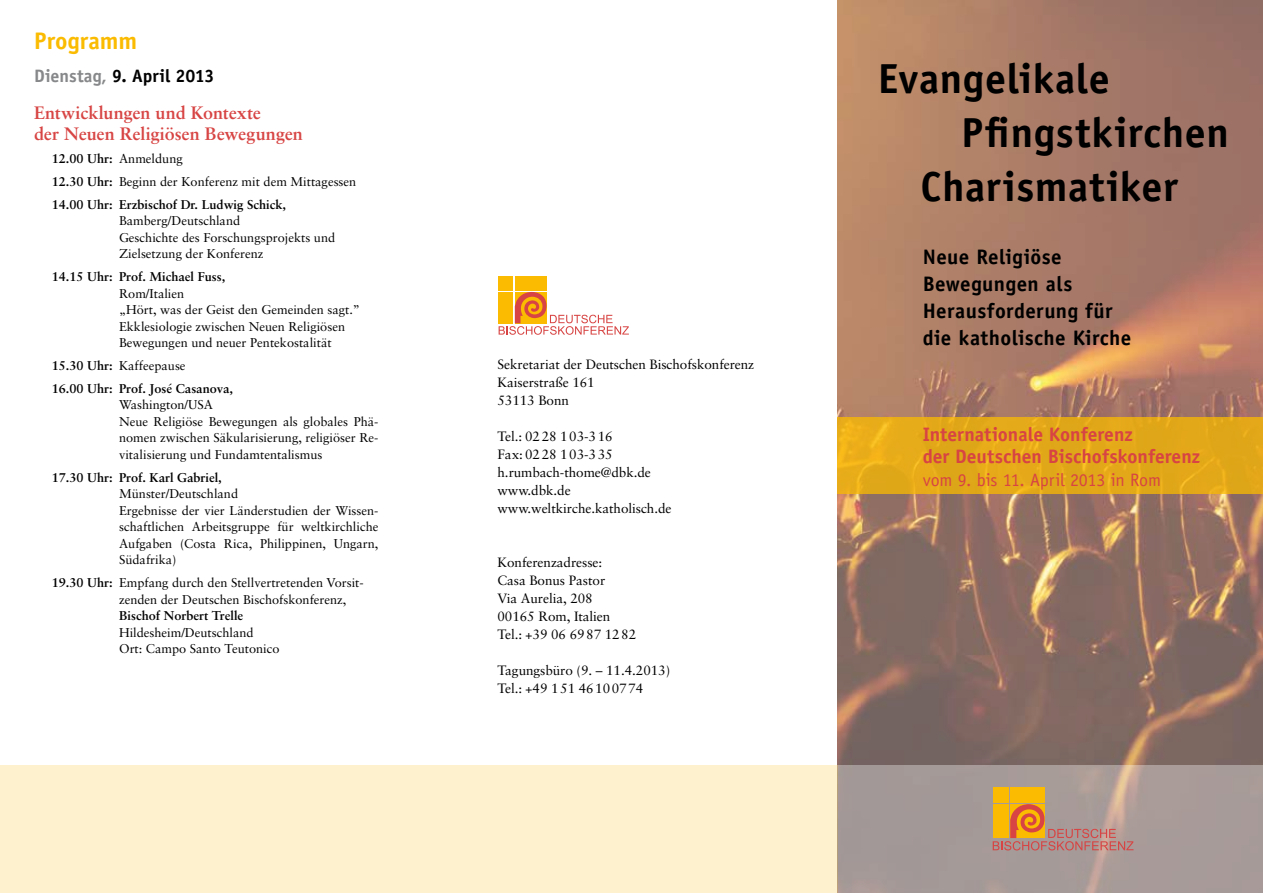
<style>
.page{position:relative;width:1263px;height:893px;background:#fff}
.page>*{position:absolute;margin:0;border:0;box-sizing:border-box;transform-origin:0 0}
.t1{font:700 42px "Officina Sans";letter-spacing:.015em;color:#000}
.t2{font:700 24px "Officina Sans";letter-spacing:.005em;color:#fabb00}
.t3{font:700 21px/27px "Officina Sans";letter-spacing:.015em;color:#000}
.t4{font:700 19.5px/22.5px "Officina Sans";color:#d74443}
.t5{font:700 18px/21px "Sabon CE";color:#d74443}
.t6{font:18px "Officina Sans";letter-spacing:-.01em;color:#d74443}
.t7{font:700 18px "Officina Sans";color:#000}
.t8{font:13.5px/18px "Sabon CE";letter-spacing:-.005em;color:#000}
.t9{font:12.75px/16.5px "Sabon CE";color:#000}
.t10{font:700 12.75px/22.8px "Sabon CE";color:#000}
.s1{color:#87888a}
.s2{font-weight:400}
.s3{font-weight:700}
</style>
<div class="page">
<svg style="left:838px;top:0;width:425px;height:765px"></svg>
<div style="left:838px;top:765px;width:425px;height:128px;background:#a69a98"></div>
<div style="left:0;top:765px;width:838px;height:128px;background:#fef1cd"></div>
<svg style="left:838px;top:417px;width:425px;height:77px;fill:#e3a819"></svg>
<div style="left:499px;top:276px;width:14px;height:14px;background:#fabb00"></div>
<div style="left:515px;top:276px;width:31px;height:14px;background:#fabb00"></div>
<svg style="left:499px;top:292px;width:130px;height:43px"></svg>
<div style="left:993px;top:787px;width:16px;height:15px;background:#fabb00"></div>
<div style="left:1010px;top:787px;width:34px;height:15px;background:#fabb00"></div>
<svg style="left:993px;top:804px;width:140px;height:46px"></svg>
<h2 class="t2" style="left:34px;top:26px;width:105px">Programm</h2>
<h3 class="t7" style="left:34px;top:64px;width:182px"><span class="s1">Dienstag,</span> 9. April 2013</h3>
<h3 class="t5" style="left:34px;top:102px;width:270px">Entwicklungen und Kontexte<br>der Neuen Religiösen Bewegungen</h3>
<p class="t10" style="left:52px;top:147px;width:306px">12.00 Uhr: <span class="s2">Anmeldung<br></span>12.30 Uhr: <span class="s2">Beginn der Konferenz mit dem Mittagessen<br></span>14.00 Uhr: Erzbischof Dr. Ludwig Schick,</p>
<p class="t9" style="left:119px;top:213px;width:218px">Bamberg/Deutschland<br>Geschichte des Forschungsprojekts und<br>Zielsetzung der Konferenz</p>
<p class="t10" style="left:52px;top:265px;width:175px">14.15 Uhr: Prof. Michael Fuss,</p>
<p class="t9" style="left:119px;top:285px;width:242px">Rom/Italien<br>„Hört, was der Geist den Gemeinden sagt.” Ekklesiologie zwischen Neuen Religiösen Bewegungen und neuer Pentekostalität</p>
<p class="t10" style="left:52px;top:354px;width:183px">15.30 Uhr: <span class="s2">Kaffeepause<br></span>16.00 Uhr: Prof. José Casanova,</p>
<p class="t9" style="left:119px;top:397px;width:261px">Washington/USA<br>Neue Religiöse Bewegungen als globales Phä&shy;nomen zwischen Säkularisierung, religiöser Re&shy;vitalisierung und Fundamtentalismus</p>
<p class="t10" style="left:52px;top:466px;width:172px">17.30 Uhr: Prof. Karl Gabriel,</p>
<p class="t9" style="left:119px;top:486px;width:261px">Münster/Deutschland<br>Ergebnisse der vier Länderstudien der Wissen&shy;schaftlichen Arbeitsgruppe für weltkirchliche Aufgaben (Costa Rica, Philippinen, Ungarn, Südafrika)</p>
<p class="t9" style="left:119px;top:574px;width:246px;text-indent:-67px"><span class="s3">19.30 Uhr:</span> Empfang durch den Stellvertretenden Vorsit&shy;zenden der Deutschen Bischofskonferenz,</p>
<p class="t10" style="left:119px;top:604px;width:126px">Bischof Norbert Trelle</p>
<p class="t9" style="left:119px;top:624px;width:162px">Hildesheim/Deutschland<br>Ort: Campo Santo Teutonico</p>
<p class="t8" style="left:497px;top:355px;width:258px">Sekretariat der Deutschen Bischofskonferenz<br>Kaiserstraße 161<br>53113 Bonn</p>
<p class="t8" style="left:497px;top:427px;width:175px">Tel.: 0228 103-316<br>Fax: 0228 103-335 h.rumbach-thome@dbk.de www.dbk.de www.weltkirche.katholisch.de</p>
<p class="t8" style="left:497px;top:553px;width:140px">Konferenzadresse:<br>Casa Bonus Pastor<br>Via Aurelia, 208<br>00165 Rom, Italien<br>Tel.: +39 06 6987 1282</p>
<p class="t8" style="left:497px;top:661px;width:174px">Tagungsbüro (9. – 11.4.2013)<br>Tel.: +49 151 46100774</p>
<h1 class="t1" style="left:878px;top:52px;width:233px">Evangelikale</h1>
<h1 class="t1" style="left:961px;top:106px;width:269px">Pfingstkirchen</h1>
<h1 class="t1" style="left:921px;top:160px;width:259px">Charismatiker</h1>
<h3 class="t3" style="left:923px;top:243px;width:210px">Neue Religiöse<br>Bewegungen als<br>Herausforderung für die katholische Kirche</h3>
<h3 class="t4" style="left:923px;top:422px;width:279px">Internationale Konferenz<br>der Deutschen Bischofskonferenz</h3>
<h3 class="t6" style="left:923px;top:469px;width:240px">vom 9. bis 11. April 2013 in Rom</h3>
</div>
